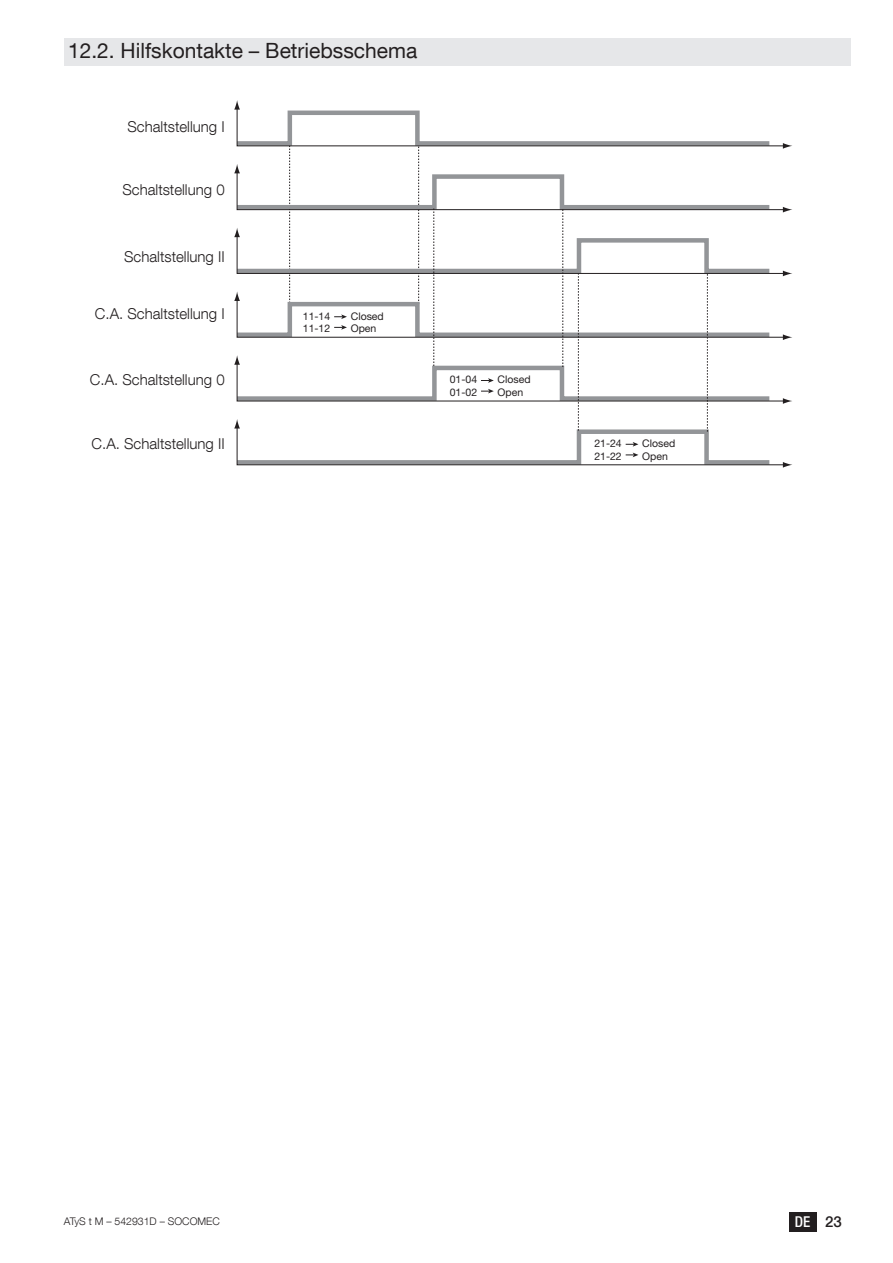
<style>
.page{position:relative;width:893px;height:1263px;background:#fff}
.page>*{position:absolute;margin:0;border:0;box-sizing:border-box;transform-origin:0 0}
.t1{font:21px "Helvetica Neue LT Com";color:#231f20}
.t2{font:300 15px "Helvetica Neue LT Com";color:#231f20}
.t3{font:500 condensed 15px "Helvetica Neue LT Com";color:#fff}
.t4{font:10.5px "Helvetica Neue LT Com";color:#231f20}
.t5{font:300 10.5px "Helvetica Neue LT Com";color:#231f20}
.s1{font-stretch:normal;color:#231f20}
</style>
<div class="page">
<div style="left:789px;top:1212px;width:27px;height:19px;background:#231f20"></div>
<div style="left:64px;top:38px;width:786px;height:28px;background:#e6e7e9"></div>
<svg style="left:234px;top:100px;width:558px;height:368px"></svg>
<h1 class="t1" style="left:68px;top:37px;width:351px">12.2. Hilfskontakte – Betriebsschema</h1>
<h2 class="t2" style="left:127px;top:117px;width:99px">Schaltstellung I</h2>
<p class="t4" style="left:131px;top:119px;width:45px">Position I</p>
<h2 class="t2" style="left:122px;top:180px;width:104px">Schaltstellung 0</h2>
<p class="t4" style="left:131px;top:182px;width:48px">Position 0</p>
<p class="t4" style="left:131px;top:246px;width:48px">Position II</p>
<h2 class="t2" style="left:124px;top:248px;width:102px">Schaltstellung II</h2>
<h2 class="t2" style="left:95px;top:305px;width:131px">C.A. Schaltstellung I</h2>
<p class="t4" style="left:131px;top:310px;width:68px">C.A. Position I</p>
<p class="t4" style="left:303px;top:309px;width:29px">11-14</p>
<p class="t4" style="left:351px;top:309px;width:35px">Closed</p>
<p class="t4" style="left:303px;top:322px;width:29px">11-12</p>
<p class="t4" style="left:351px;top:322px;width:27px">Open</p>
<h2 class="t2" style="left:90px;top:371px;width:136px">C.A. Schaltstellung 0</h2>
<p class="t4" style="left:131px;top:374px;width:71px">C.A. Position 0</p>
<p class="t4" style="left:450px;top:373px;width:29px">01-04</p>
<p class="t4" style="left:498px;top:373px;width:35px">Closed</p>
<p class="t4" style="left:450px;top:386px;width:29px">01-02</p>
<p class="t4" style="left:498px;top:386px;width:27px">Open</p>
<h2 class="t2" style="left:92px;top:435px;width:135px">C.A. Schaltstellung II</h2>
<p class="t4" style="left:131px;top:438px;width:71px">C.A. Position II</p>
<p class="t4" style="left:594px;top:437px;width:29px">21-24</p>
<p class="t4" style="left:642px;top:437px;width:35px">Closed</p>
<p class="t4" style="left:594px;top:450px;width:29px">21-22</p>
<p class="t4" style="left:642px;top:450px;width:27px">Open</p>
<p class="t5" style="left:64px;top:1215px;width:158px">ATyS t M – 542931D – SOCOMEC</p>
<h2 class="t3" style="left:795px;top:1212px;width:48px">DE <span class="s1">23</span></h2>
</div>
